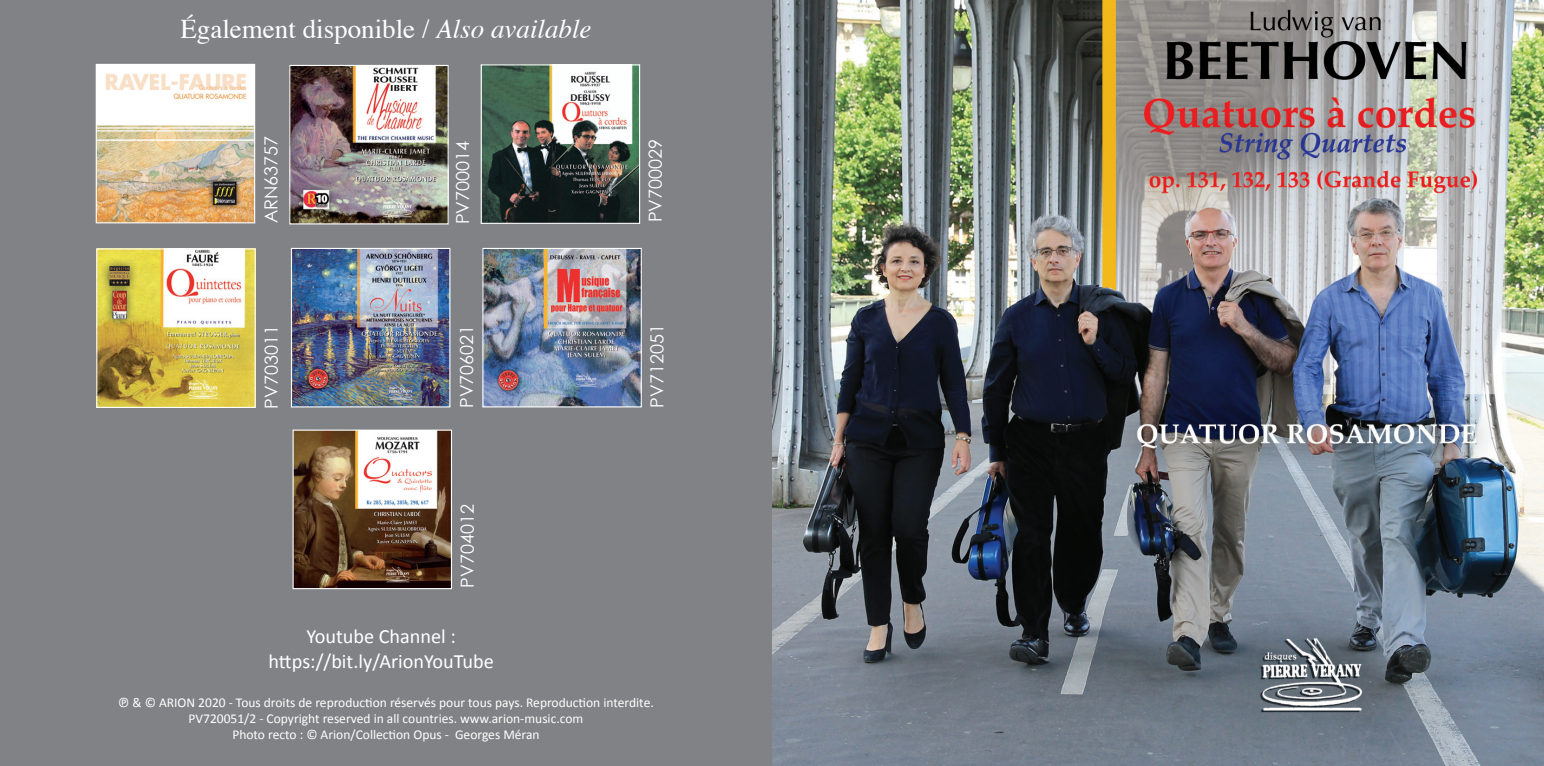
<style>
.page{position:relative;width:1544px;height:766px;background:#fff}
.page>*{position:absolute;margin:0;border:0;box-sizing:border-box;transform-origin:0 0}
.t1{font:27px "Times";color:#fff}
.t2{font:20.25px "Calibri";color:#fff}
.t3{font:18px "Century Gothic";color:#fff}
.t4{font:13.5px "Calibri";color:#fff}
.s1{font-style:italic}
</style>
<div class="page">
<div style="left:0;top:0;width:782px;height:765px;background:#808285"></div>
<img style="left:98px;top:66px;width:155px;height:155px">
<div style="left:96px;top:64px;width:159px;height:159px;border:1px solid #fff"></div>
<img style="left:291px;top:67px;width:156px;height:155px">
<div style="left:289px;top:65px;width:160px;height:159px;border:1px solid #fff"></div>
<img style="left:483px;top:66px;width:155px;height:156px">
<div style="left:481px;top:64px;width:159px;height:160px;border:1px solid #fff"></div>
<img style="left:98px;top:250px;width:156px;height:156px">
<div style="left:96px;top:248px;width:160px;height:160px;border:1px solid #fff"></div>
<img style="left:293px;top:250px;width:155px;height:155px">
<div style="left:291px;top:248px;width:159px;height:159px;border:1px solid #fff"></div>
<img style="left:484px;top:250px;width:156px;height:155px">
<div style="left:482px;top:248px;width:160px;height:159px;border:1px solid #fff"></div>
<img style="left:772px;top:0;width:771px;height:765px">
<img style="left:294px;top:431px;width:156px;height:156px">
<div style="left:292px;top:429px;width:160px;height:160px;border:1px solid #fff"></div>
<p class="t1" style="left:180px;top:4px;width:412px">également disponible / <span class="s1">Also available</span></p>
<p class="t3" style="left:260px;top:223px;width:89px;rotate:-90deg">ARN63757</p>
<p class="t3" style="left:452px;top:224px;width:85px;rotate:-90deg">PV700014</p>
<p class="t3" style="left:644px;top:222px;width:85px;rotate:-90deg">PV700029</p>
<p class="t3" style="left:260px;top:408px;width:85px;rotate:-90deg">PV703011</p>
<p class="t3" style="left:456px;top:408px;width:85px;rotate:-90deg">PV706021</p>
<p class="t3" style="left:646px;top:407px;width:85px;rotate:-90deg">PV712051</p>
<p class="t3" style="left:456px;top:587px;width:85px;rotate:-90deg">PV704012</p>
<p class="t2" style="left:306px;top:623px;width:151px">Youtube Channel :</p>
<p class="t2" style="left:268px;top:648px;width:227px">https://bit.ly/ArionYouTube</p>
<p class="t4" style="left:118px;top:693px;width:537px">℗ &amp; © ARION 2020 - Tous droits de reproduction réservés pour tous pays. Reproduction interdite.</p>
<p class="t4" style="left:189px;top:709px;width:396px">PV720051/2 - Copyright reserved in all countries. www.arion-music.com</p>
<p class="t4" style="left:232px;top:725px;width:309px">Photo recto : © Arion/Collection Opus - Georges Méran</p>
</div>
